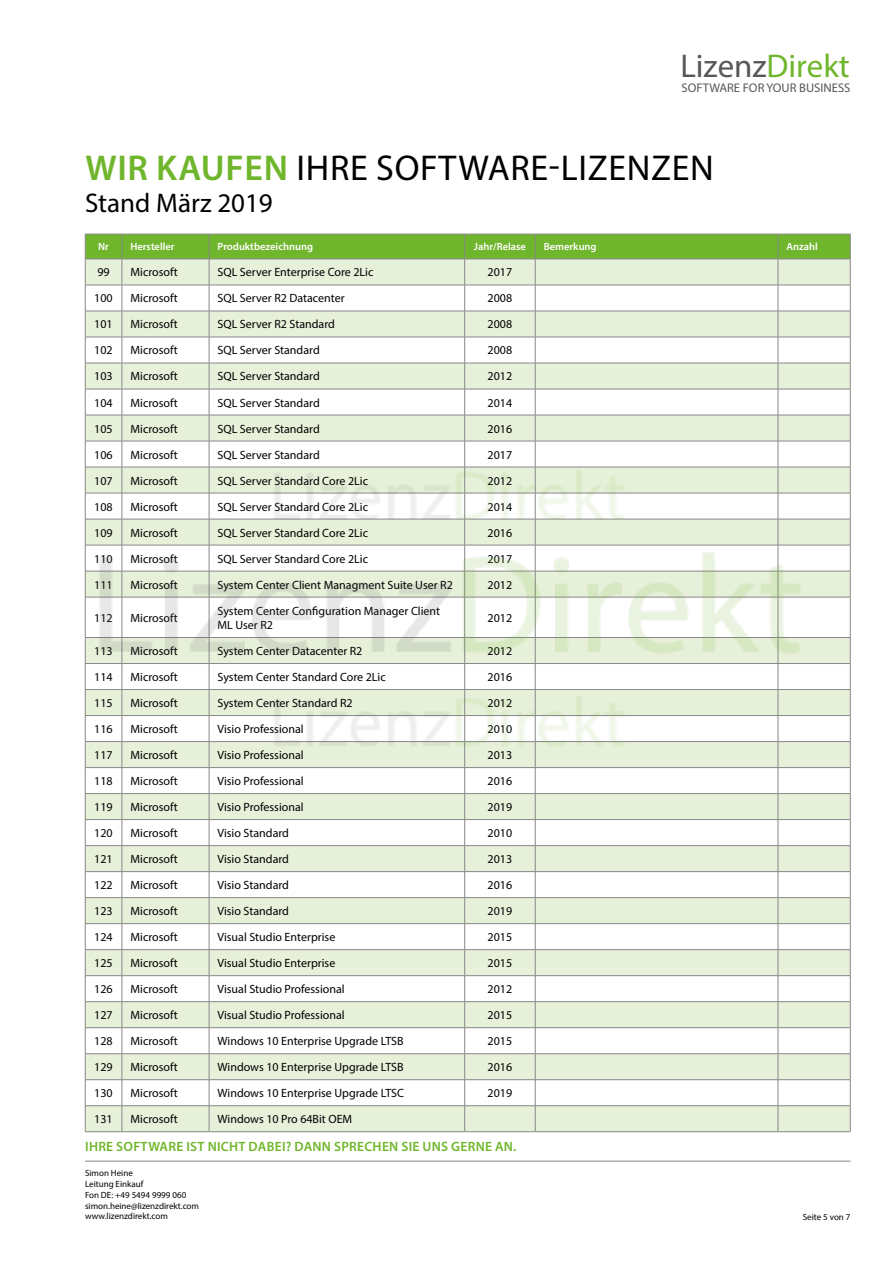
<style>
.page{position:relative;width:893px;height:1263px;background:#fff}
.page>*{position:absolute;margin:0;border:0;box-sizing:border-box;transform-origin:0 0}
.t1{font:36px "Myriad Pro";letter-spacing:.02em;color:#000}
.t2{font:33px "Myriad Pro";color:#575756}
.t3{font:27px "Myriad Pro";color:#000}
.t4{font:600 13.5px "Myriad Pro";letter-spacing:.02em;color:#70b62c}
.t5{font:12.6px "Myriad Pro";color:#575756}
.t6{font:12px/14.4px "Myriad Pro";color:#000}
.t7{font:600 10.5px "Myriad Pro";color:#fff}
.t8{font:9px/10.8px "Myriad Pro";color:#000}
.s1{color:#70b62c}
.s2{font-weight:600;color:#70b62c}
</style>
<div class="page">
<img style="left:84px;top:233px;width:767px;height:929px">
<h2 class="t2" style="left:680px;top:45px;width:171px">Lizenz<span class="s1">Direkt</span></h2>
<p class="t5" style="left:682px;top:80px;width:170px">SOFTWARE FOR YOUR BUSINESS</p>
<h1 class="t1" style="left:85px;top:146px;width:630px"><span class="s2">WIR KAUFEN</span> IHRE SOFTWARE-LIZENZEN</h1>
<h3 class="t3" style="left:85px;top:187px;width:189px">Stand März 2019</h3>
<p class="t7" style="left:98px;top:240px;width:12px">Nr</p>
<p class="t7" style="left:130px;top:240px;width:46px">Hersteller</p>
<p class="t7" style="left:218px;top:240px;width:97px">Produktbezeichnung</p>
<p class="t7" style="left:474px;top:240px;width:53px">Jahr/Relase</p>
<p class="t7" style="left:544px;top:240px;width:54px">Bemerkung</p>
<p class="t7" style="left:786px;top:240px;width:33px">Anzahl</p>
<p class="t6" style="left:97px;top:265px;width:14px">99</p>
<p class="t6" style="left:130px;top:265px;width:49px">Microsoft</p>
<p class="t6" style="left:218px;top:265px;width:157px">SQL Server Enterprise Core 2Lic</p>
<p class="t6" style="left:488px;top:265px;width:26px">2017</p>
<p class="t6" style="left:94px;top:291px;width:20px">100</p>
<p class="t6" style="left:130px;top:291px;width:49px">Microsoft</p>
<p class="t6" style="left:218px;top:291px;width:129px">SQL Server R2 Datacenter</p>
<p class="t6" style="left:488px;top:291px;width:26px">2008</p>
<p class="t6" style="left:94px;top:317px;width:20px">101</p>
<p class="t6" style="left:130px;top:317px;width:49px">Microsoft</p>
<p class="t6" style="left:218px;top:317px;width:119px">SQL Server R2 Standard</p>
<p class="t6" style="left:488px;top:317px;width:26px">2008</p>
<p class="t6" style="left:94px;top:343px;width:20px">102</p>
<p class="t6" style="left:130px;top:343px;width:49px">Microsoft</p>
<p class="t6" style="left:218px;top:343px;width:104px">SQL Server Standard</p>
<p class="t6" style="left:488px;top:343px;width:26px">2008</p>
<p class="t6" style="left:94px;top:369px;width:20px">103</p>
<p class="t6" style="left:130px;top:369px;width:49px">Microsoft</p>
<p class="t6" style="left:218px;top:369px;width:104px">SQL Server Standard</p>
<p class="t6" style="left:488px;top:369px;width:26px">2012</p>
<p class="t6" style="left:94px;top:395px;width:20px">104</p>
<p class="t6" style="left:130px;top:395px;width:49px">Microsoft</p>
<p class="t6" style="left:218px;top:395px;width:104px">SQL Server Standard</p>
<p class="t6" style="left:488px;top:395px;width:26px">2014</p>
<p class="t6" style="left:94px;top:421px;width:20px">105</p>
<p class="t6" style="left:130px;top:421px;width:49px">Microsoft</p>
<p class="t6" style="left:218px;top:421px;width:104px">SQL Server Standard</p>
<p class="t6" style="left:488px;top:421px;width:26px">2016</p>
<p class="t6" style="left:94px;top:447px;width:20px">106</p>
<p class="t6" style="left:130px;top:447px;width:49px">Microsoft</p>
<p class="t6" style="left:218px;top:447px;width:104px">SQL Server Standard</p>
<p class="t6" style="left:488px;top:447px;width:26px">2017</p>
<p class="t6" style="left:94px;top:473px;width:20px">107</p>
<p class="t6" style="left:130px;top:473px;width:49px">Microsoft</p>
<p class="t6" style="left:218px;top:473px;width:152px">SQL Server Standard Core 2Lic</p>
<p class="t6" style="left:488px;top:473px;width:26px">2012</p>
<p class="t6" style="left:94px;top:499px;width:20px">108</p>
<p class="t6" style="left:130px;top:499px;width:49px">Microsoft</p>
<p class="t6" style="left:218px;top:499px;width:152px">SQL Server Standard Core 2Lic</p>
<p class="t6" style="left:488px;top:499px;width:26px">2014</p>
<p class="t6" style="left:94px;top:525px;width:20px">109</p>
<p class="t6" style="left:130px;top:525px;width:49px">Microsoft</p>
<p class="t6" style="left:218px;top:525px;width:152px">SQL Server Standard Core 2Lic</p>
<p class="t6" style="left:488px;top:525px;width:26px">2016</p>
<p class="t6" style="left:94px;top:551px;width:20px">110</p>
<p class="t6" style="left:130px;top:551px;width:49px">Microsoft</p>
<p class="t6" style="left:218px;top:551px;width:152px">SQL Server Standard Core 2Lic</p>
<p class="t6" style="left:488px;top:551px;width:26px">2017</p>
<p class="t6" style="left:94px;top:577px;width:20px">111</p>
<p class="t6" style="left:130px;top:577px;width:49px">Microsoft</p>
<p class="t6" style="left:218px;top:577px;width:237px">System Center Client Managment Suite User R2</p>
<p class="t6" style="left:488px;top:577px;width:26px">2012</p>
<p class="t6" style="left:94px;top:610px;width:20px">112</p>
<p class="t6" style="left:130px;top:610px;width:49px">Microsoft</p>
<p class="t6" style="left:218px;top:603px;width:224px">System Center Configuration Manager Client<br>ML User R2</p>
<p class="t6" style="left:488px;top:610px;width:26px">2012</p>
<p class="t6" style="left:94px;top:643px;width:20px">113</p>
<p class="t6" style="left:130px;top:643px;width:49px">Microsoft</p>
<p class="t6" style="left:218px;top:643px;width:146px">System Center Datacenter R2</p>
<p class="t6" style="left:488px;top:643px;width:26px">2012</p>
<p class="t6" style="left:94px;top:669px;width:20px">114</p>
<p class="t6" style="left:130px;top:669px;width:49px">Microsoft</p>
<p class="t6" style="left:218px;top:669px;width:170px">System Center Standard Core 2Lic</p>
<p class="t6" style="left:488px;top:669px;width:26px">2016</p>
<p class="t6" style="left:94px;top:695px;width:20px">115</p>
<p class="t6" style="left:130px;top:695px;width:49px">Microsoft</p>
<p class="t6" style="left:218px;top:695px;width:137px">System Center Standard R2</p>
<p class="t6" style="left:488px;top:695px;width:26px">2012</p>
<p class="t6" style="left:94px;top:721px;width:20px">116</p>
<p class="t6" style="left:130px;top:721px;width:49px">Microsoft</p>
<p class="t6" style="left:218px;top:721px;width:88px">Visio Professional</p>
<p class="t6" style="left:488px;top:721px;width:26px">2010</p>
<p class="t6" style="left:94px;top:747px;width:20px">117</p>
<p class="t6" style="left:130px;top:747px;width:49px">Microsoft</p>
<p class="t6" style="left:218px;top:747px;width:88px">Visio Professional</p>
<p class="t6" style="left:488px;top:747px;width:26px">2013</p>
<p class="t6" style="left:94px;top:773px;width:20px">118</p>
<p class="t6" style="left:130px;top:773px;width:49px">Microsoft</p>
<p class="t6" style="left:218px;top:773px;width:88px">Visio Professional</p>
<p class="t6" style="left:488px;top:773px;width:26px">2016</p>
<p class="t6" style="left:94px;top:800px;width:20px">119</p>
<p class="t6" style="left:130px;top:800px;width:49px">Microsoft</p>
<p class="t6" style="left:218px;top:800px;width:88px">Visio Professional</p>
<p class="t6" style="left:488px;top:800px;width:26px">2019</p>
<p class="t6" style="left:94px;top:826px;width:20px">120</p>
<p class="t6" style="left:130px;top:826px;width:49px">Microsoft</p>
<p class="t6" style="left:218px;top:826px;width:73px">Visio Standard</p>
<p class="t6" style="left:488px;top:826px;width:26px">2010</p>
<p class="t6" style="left:94px;top:852px;width:20px">121</p>
<p class="t6" style="left:130px;top:852px;width:49px">Microsoft</p>
<p class="t6" style="left:218px;top:852px;width:73px">Visio Standard</p>
<p class="t6" style="left:488px;top:852px;width:26px">2013</p>
<p class="t6" style="left:94px;top:878px;width:20px">122</p>
<p class="t6" style="left:130px;top:878px;width:49px">Microsoft</p>
<p class="t6" style="left:218px;top:878px;width:73px">Visio Standard</p>
<p class="t6" style="left:488px;top:878px;width:26px">2016</p>
<p class="t6" style="left:94px;top:904px;width:20px">123</p>
<p class="t6" style="left:130px;top:904px;width:49px">Microsoft</p>
<p class="t6" style="left:218px;top:904px;width:73px">Visio Standard</p>
<p class="t6" style="left:488px;top:904px;width:26px">2019</p>
<p class="t6" style="left:94px;top:930px;width:20px">124</p>
<p class="t6" style="left:130px;top:930px;width:49px">Microsoft</p>
<p class="t6" style="left:218px;top:930px;width:119px">Visual Studio Enterprise</p>
<p class="t6" style="left:488px;top:930px;width:26px">2015</p>
<p class="t6" style="left:94px;top:956px;width:20px">125</p>
<p class="t6" style="left:130px;top:956px;width:49px">Microsoft</p>
<p class="t6" style="left:218px;top:956px;width:119px">Visual Studio Enterprise</p>
<p class="t6" style="left:488px;top:956px;width:26px">2015</p>
<p class="t6" style="left:94px;top:982px;width:20px">126</p>
<p class="t6" style="left:130px;top:982px;width:49px">Microsoft</p>
<p class="t6" style="left:218px;top:982px;width:129px">Visual Studio Professional</p>
<p class="t6" style="left:488px;top:982px;width:26px">2012</p>
<p class="t6" style="left:94px;top:1008px;width:20px">127</p>
<p class="t6" style="left:130px;top:1008px;width:49px">Microsoft</p>
<p class="t6" style="left:218px;top:1008px;width:129px">Visual Studio Professional</p>
<p class="t6" style="left:488px;top:1008px;width:26px">2015</p>
<p class="t6" style="left:94px;top:1034px;width:20px">128</p>
<p class="t6" style="left:130px;top:1034px;width:49px">Microsoft</p>
<p class="t6" style="left:218px;top:1034px;width:188px">Windows 10 Enterprise Upgrade LTSB</p>
<p class="t6" style="left:488px;top:1034px;width:26px">2015</p>
<p class="t6" style="left:94px;top:1060px;width:20px">129</p>
<p class="t6" style="left:130px;top:1060px;width:49px">Microsoft</p>
<p class="t6" style="left:218px;top:1060px;width:188px">Windows 10 Enterprise Upgrade LTSB</p>
<p class="t6" style="left:488px;top:1060px;width:26px">2016</p>
<p class="t6" style="left:94px;top:1086px;width:20px">130</p>
<p class="t6" style="left:130px;top:1086px;width:49px">Microsoft</p>
<p class="t6" style="left:218px;top:1086px;width:188px">Windows 10 Enterprise Upgrade LTSC</p>
<p class="t6" style="left:488px;top:1086px;width:26px">2019</p>
<p class="t6" style="left:94px;top:1112px;width:20px">131</p>
<p class="t6" style="left:130px;top:1112px;width:49px">Microsoft</p>
<p class="t6" style="left:218px;top:1112px;width:136px">Windows 10 Pro 64Bit OEM</p>
<p class="t4" style="left:85px;top:1138px;width:433px">IHRE SOFTWARE IST NICHT DABEI? DANN SPRECHEN SIE UNS GERNE AN.</p>
<p class="t8" style="left:85px;top:1167px;width:116px">Simon Heine<br>Leitung Einkauf<br>Fon DE: +49 5494 9999 060 simon.heine@lizenzdirekt.com www.lizenzdirekt.com</p>
<p class="t8" style="left:803px;top:1212px;width:49px">Seite 5 von 7</p>
</div>
